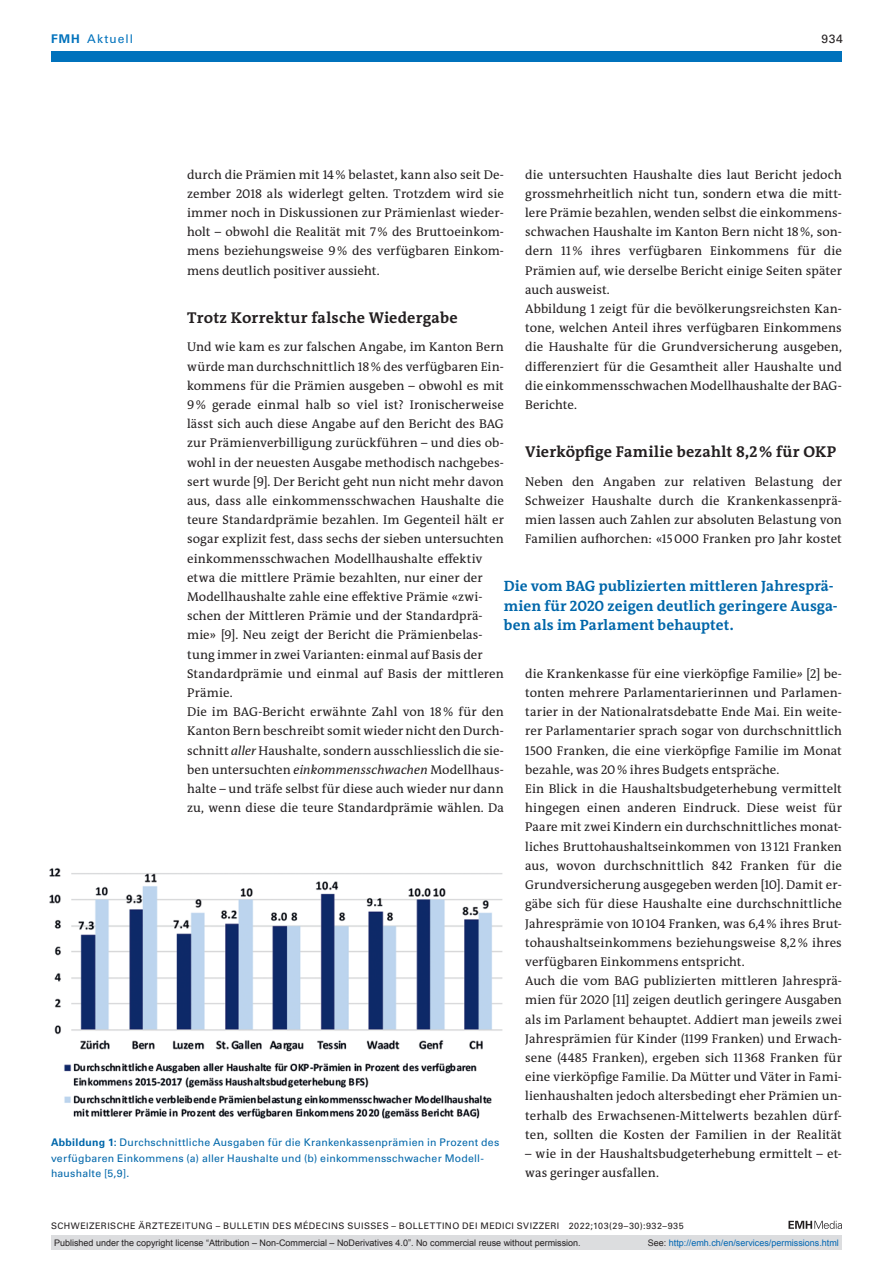
<style>
.page{position:relative;width:893px;height:1263px;background:#fff}
.page>*{position:absolute;margin:0;border:0;box-sizing:border-box;transform-origin:0 0}
.section-h1{font:700 15.75px "The Antiqua B W7";letter-spacing:.015em;color:#231f20}
.catchwords{font:700 15px/19.2px "The Antiqua B W7";letter-spacing:.005em;color:#0067aa}
.section-pn{font:12.75px/19.2px "The Antiqua B W5 Plain";letter-spacing:.005em;color:#231f20;text-align:justify}
.t1{font:12px "Univers LT Std";letter-spacing:.085em;color:#0072bc}
.t2{font:12px "Univers LT Std";color:#231f20}
.fig-caption{font:10.5px/15.8px "Univers LT Std";letter-spacing:.02em;color:#0067aa}
.t3{font:9px "Arial";color:#231f20}
.t4{font:9px "Univers LT Std";letter-spacing:.05em;color:#231f20}
.t5{font:9px "Arial";color:#0066b3}
.s1{font-weight:700}
.s2{font-style:italic}
.s3{color:#231f20}
</style>
<div class="page">
<svg style="left:788px;top:1221px;width:54px;height:8px"></svg>
<div style="left:51px;top:51px;width:791px;height:11px;background:#0072bc"></div>
<img style="left:49px;top:868px;width:454px;height:251px">
<div style="left:51px;top:1235px;width:791px;height:15px;background:#dcdddf"></div>
<p class="t1" style="left:51px;top:31px;width:83px"><span class="s1">FMH</span> Aktuell</p>
<p class="t2" style="left:821px;top:31px;width:23px">934</p>
<p class="section-pn" style="left:187px;top:165px;width:318px">durch die Prämien mit 14% belastet, kann also seit De&shy;zember 2018 als widerlegt gelten. Trotzdem wird sie immer noch in Diskussionen zur Prämienlast wieder&shy;holt – obwohl die Realität mit 7% des Bruttoeinkom&shy;mens beziehungsweise 9% des verfügbaren Einkom&shy;mens deutlich positiver aussieht.</p>
<p class="section-h1" style="left:187px;top:307px;width:272px">Trotz Korrektur falsche Wiedergabe</p>
<p class="section-pn" style="left:187px;top:338px;width:318px;text-align:left">Und wie kam es zur falschen Angabe, im Kanton Bern würde man durchschnittlich 18% des verfügbaren Ein&shy;kommens für die Prämien ausgeben – obwohl es mit 9% gerade einmal halb so viel ist? Ironischerweise lässt sich auch diese Angabe auf den Bericht des BAG zur Prämienverbilligung zurückführen – und dies ob&shy;wohl in der neuesten Ausgabe methodisch nachgebes&shy;sert wurde [9]. Der Bericht geht nun nicht mehr davon aus, dass alle einkommensschwachen Haushalte die teure Standardprämie bezahlen. Im Gegenteil hält er sogar explizit fest, dass sechs der sieben untersuchten einkommensschwachen Modellhaushalte effektiv etwa die mittlere Prämie bezahlten, nur einer der Modellhaushalte zahle eine effektive Prämie «zwi&shy;schen der Mittleren Prämie und der Standardprä&shy;mie» [9]. Neu zeigt der Bericht die Prämienbelas&shy;tung immer in zwei Varianten: einmal auf Basis der Standardprämie und einmal auf Basis der mittleren Prämie.</p>
<p class="section-pn" style="left:187px;top:702px;width:318px">Die im BAG-Bericht erwähnte Zahl von 18% für den Kanton Bern beschreibt somit wieder nicht den Durch&shy;schnitt <span class="s2">aller</span> Haushalte, sondern ausschliesslich die sie&shy;ben untersuchten <span class="s2">einkommensschwachen</span> Modellhaus&shy;halte – und träfe selbst für diese auch wieder nur dann zu, wenn diese die teure Standardprämie wählen. Da</p>
<p class="section-pn" style="left:525px;top:165px;width:318px">die untersuchten Haushalte dies laut Bericht jedoch grossmehrheitlich nicht tun, sondern etwa die mitt&shy;lere Prämie bezahlen, wenden selbst die einkommens&shy;schwachen Haushalte im Kanton Bern nicht 18%, son&shy;dern 11% ihres verfügbaren Einkommens für die Prämien auf, wie derselbe Bericht einige Seiten später auch ausweist.</p>
<p class="section-pn" style="left:525px;top:299px;width:318px">Abbildung 1 zeigt für die bevölkerungsreichsten Kan&shy;tone, welchen Anteil ihres verfügbaren Einkommens die Haushalte für die Grundversicherung ausgeben, differenziert für die Gesamtheit aller Haushalte und die einkommensschwachen Modellhaushalte der BAG-Berichte.</p>
<p class="section-h1" style="left:525px;top:442px;width:313px">Vierköpfige Familie bezahlt 8,2% für OKP</p>
<p class="section-pn" style="left:525px;top:472px;width:318px">Neben den Angaben zur relativen Belastung der Schweizer Haushalte durch die Krankenkassenprä&shy;mien lassen auch Zahlen zur absoluten Belastung von Familien aufhorchen: «15000 Franken pro Jahr kostet</p>
<p class="catchwords" style="left:504px;top:577px;width:335px">Die vom BAG publizierten mittleren Jahresprä&shy;mien für 2020 zeigen deutlich geringere Ausga&shy;ben als im Parlament behauptet.</p>
<p class="section-pn" style="left:525px;top:664px;width:318px">die Krankenkasse für eine vierköpfige Familie<span class="s2">»</span> [2] be&shy;tonten mehrere Parlamentarierinnen und Parlamen&shy;tarier in der Nationalratsdebatte Ende Mai. Ein weite&shy;rer Parlamentarier sprach sogar von durchschnittlich 1500 Franken, die eine vierköpfige Familie im Monat bezahle, was 20% ihres Budgets entspräche.</p>
<p class="section-pn" style="left:525px;top:779px;width:318px">Ein Blick in die Haushaltsbudgeterhebung vermittelt hingegen einen anderen Eindruck. Diese weist für Paare mit zwei Kindern ein durchschnittliches monat&shy;liches Bruttohaushaltseinkommen von 13121 Franken aus, wovon durchschnittlich 842 Franken für die Grundversicherung ausgegeben werden [10]. Damit er&shy;gäbe sich für diese Haushalte eine durchschnittliche Jahresprämie von 10104 Franken, was 6,4% ihres Brut&shy;tohaushaltseinkommens beziehungsweise 8,2% ihres verfügbaren Einkommens entspricht.</p>
<p class="section-pn" style="left:525px;top:971px;width:318px">Auch die vom BAG publizierten mittleren Jahresprä&shy;mien für 2020 [11] zeigen deutlich geringere Ausgaben als im Parlament behauptet. Addiert man jeweils zwei Jahresprämien für Kinder (1199 Franken) und Erwach&shy;sene (4485 Franken), ergeben sich 11368 Franken für eine vierköpfige Familie. Da Mütter und Väter in Fami&shy;lienhaushalten jedoch altersbedingt eher Prämien un&shy;terhalb des Erwachsenen-Mittelwerts bezahlen dürf&shy;ten, sollten die Kosten der Familien in der Realität</p>
<p class="section-pn" style="left:525px;top:1144px;width:318px">– wie in der Haushaltsbudgeterhebung ermittelt – et&shy;was geringer ausfallen.</p>
<p class="fig-caption" style="left:51px;top:1134px;width:450px"><span class="s1">Abbildung 1:</span> Durchschnittliche Ausgaben für die Krankenkassenprämien in Prozent des verfügbaren Einkommens (a) aller Haushalte und (b) einkommensschwacher Modell&shy;haushalte [5,9].</p>
<p class="t4" style="left:51px;top:1220px;width:634px">SCHWEIZERISCHE ÄRZTEZEITUNG – BULLETIN DES MÉDECINS SUISSES – BOLLETTINO DEI MEDICI SVIZZERI 2022;103(29–30):932–935</p>
<p class="t3" style="left:54px;top:1237px;width:528px">Published under the copyright license “Attribution – Non-Commercial – NoDerivatives 4.0”. No commercial reuse without permission.</p>
<p class="t5" style="left:648px;top:1237px;width:193px"><span class="s3">See:</span> http://emh.ch/en/services/permissions.html</p>
</div>
